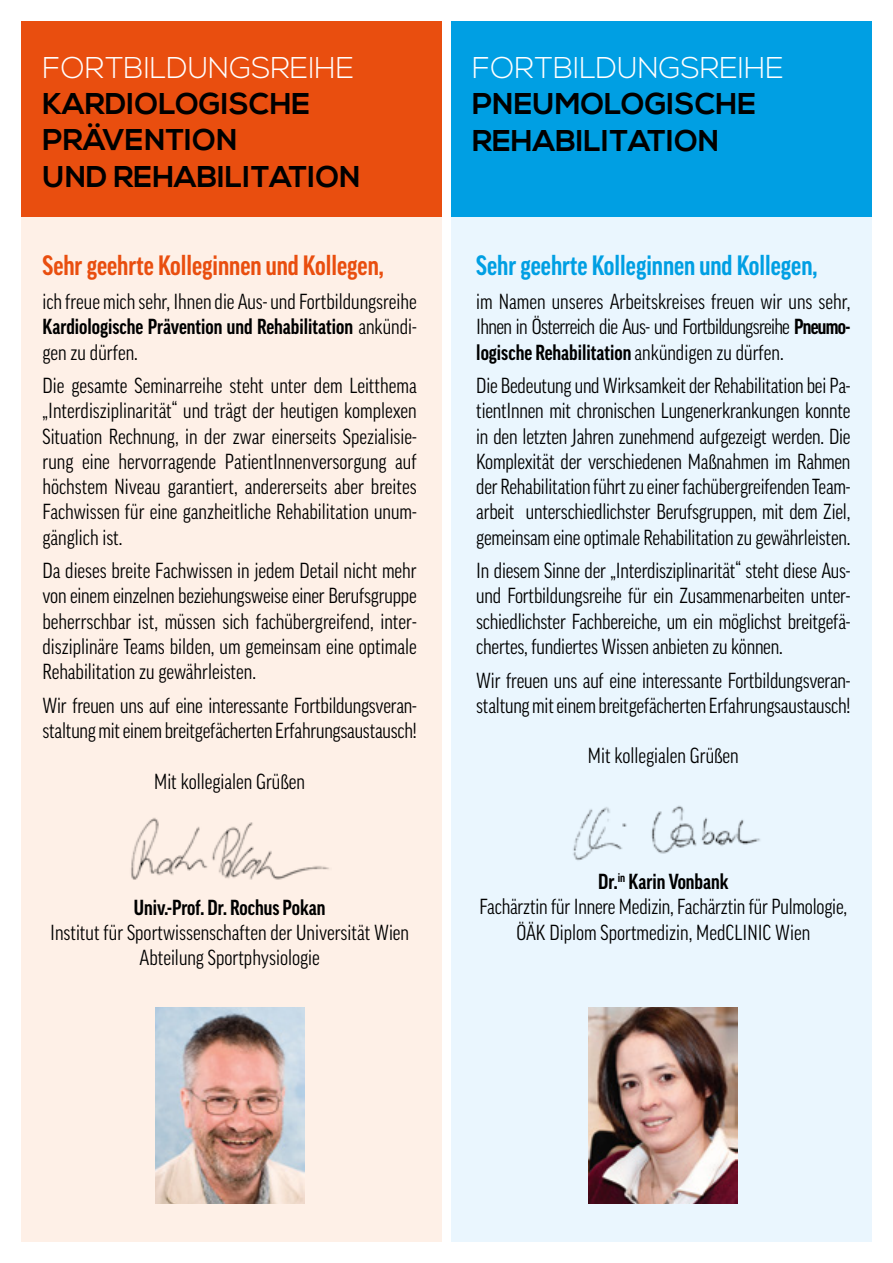
<style>
.page{position:relative;width:893px;height:1263px;background:#fff}
.page>*{position:absolute;margin:0;border:0;box-sizing:border-box;transform-origin:0 0}
.t1{font:700 30px/36.6px "Nexa";color:#000}
.t2{font:300 30px "Nexa";color:#fff}
.t3{font:700 27px "Weekend Condensed";color:#e94e0f}
.t4{font:700 27px "Weekend Condensed";color:#009fe3}
.t5{font:21px/25.2px "Weekend Condensed";letter-spacing:-.01em;color:#000;text-align:justify}
.t6{font:700 21px "Weekend Condensed";color:#000}
.s1{font-weight:700}
</style>
<div class="page">
<div style="left:21px;top:216px;width:421px;height:1026px;background:#fef0e7"></div>
<div style="left:451px;top:216px;width:421px;height:1026px;background:#eaf6fe"></div>
<img style="left:131px;top:818px;width:198px;height:62px">
<img style="left:155px;top:1008px;width:149px;height:195px">
<img style="left:573px;top:805px;width:187px;height:56px">
<img style="left:589px;top:1008px;width:149px;height:195px">
<div style="left:21px;top:21px;width:421px;height:196px;background:#e94e0f"></div>
<div style="left:451px;top:21px;width:421px;height:196px;background:#009fe3"></div>
<h1 class="t2" style="left:43px;top:50px;width:313px">FORTBILDUNGSREIHE</h1>
<h1 class="t1" style="left:43px;top:86px;width:320px">KARDIOLOGISCHE<br>PRÄVENTION<br>UND REHABILITATION</h1>
<p class="t3" style="left:43px;top:251px;width:343px">Sehr geehrte Kolleginnen und Kollegen,</p>
<p class="t5" style="left:43px;top:289px;width:376px">ich freue mich sehr, Ihnen die Aus- und Fortbildungsreihe <span class="s1">Kardiologische Prävention und Rehabilitation</span> ankündi&shy;gen zu dürfen.</p>
<p class="t5" style="left:43px;top:373px;width:376px">Die gesamte Seminarreihe steht unter dem Leitthema „Interdisziplinarität“ und trägt der heutigen komplexen Situation Rechnung, in der zwar einerseits Spezialisie&shy;rung eine hervorragende PatientInnenversorgung auf höchstem Niveau garantiert, andererseits aber breites Fachwissen für eine ganzheitliche Rehabilitation unum&shy;gänglich ist.</p>
<p class="t5" style="left:43px;top:558px;width:376px">Da dieses breite Fachwissen in jedem Detail nicht mehr von einem einzelnen beziehungsweise einer Berufsgruppe beherrschbar ist, müssen sich fachübergreifend, inter&shy;disziplinäre Teams bilden, um gemeinsam eine optimale Rehabilitation zu gewährleisten.</p>
<p class="t5" style="left:43px;top:693px;width:376px">Wir freuen uns auf eine interessante Fortbildungsveran&shy;staltung mit einem breitgefächerten Erfahrungsaustausch!</p>
<p class="t5" style="left:154px;top:769px;width:152px">Mit kollegialen Grüßen</p>
<p class="t6" style="left:134px;top:895px;width:193px">Univ.-Prof. Dr. Rochus Pokan</p>
<p class="t5" style="left:50px;top:920px;width:360px;text-align:center">Institut für Sportwissenschaften der Universität Wien<br>Abteilung Sportphysiologie</p>
<h1 class="t2" style="left:472px;top:50px;width:313px">FORTBILDUNGSREIHE</h1>
<h1 class="t1" style="left:472px;top:87px;width:286px">PNEUMOLOGISCHE<br>REHABILITATION</h1>
<p class="t4" style="left:476px;top:251px;width:343px">Sehr geehrte Kolleginnen und Kollegen,</p>
<p class="t5" style="left:476px;top:289px;width:376px">im Namen unseres Arbeitskreises freuen wir uns sehr, Ihnen in Österreich die Aus- und Fortbildungsreihe <span class="s1">Pneumo&shy;logische Rehabilitation</span> ankündigen zu dürfen.</p>
<p class="t5" style="left:476px;top:373px;width:376px">Die Bedeutung und Wirksamkeit der Rehabilitation bei Pa&shy;tientInnen mit chronischen Lungenerkrankungen konnte in den letzten Jahren zunehmend aufgezeigt werden. Die Komplexität der verschiedenen Maßnahmen im Rahmen der Rehabilitation führt zu einer fachübergreifenden Team&shy;arbeit unterschiedlichster Berufsgruppen, mit dem Ziel, gemeinsam eine optimale Rehabilitation zu gewährleisten.</p>
<p class="t5" style="left:476px;top:558px;width:376px">In diesem Sinne der „Interdisziplinarität“ steht diese Aus&shy;und Fortbildungsreihe für ein Zusammenarbeiten unter&shy;schiedlichster Fachbereiche, um ein möglichst breitgefä&shy;chertes, fundiertes Wissen anbieten zu können.</p>
<p class="t5" style="left:476px;top:667px;width:376px">Wir freuen uns auf eine interessante Fortbildungsveran&shy;staltung mit einem breitgefächerten Erfahrungsaustausch!</p>
<p class="t5" style="left:588px;top:743px;width:152px">Mit kollegialen Grüßen</p>
<p class="t5" style="left:480px;top:869px;width:369px;text-align:center"><span class="s1">Dr.</span><sup>in</sup> <span class="s1">Karin Vonbank<br></span>Fachärztin für Innere Medizin, Fachärztin für Pulmologie,<br>ÖÄK Diplom Sportmedizin, MedCLINIC Wien</p>
</div>
